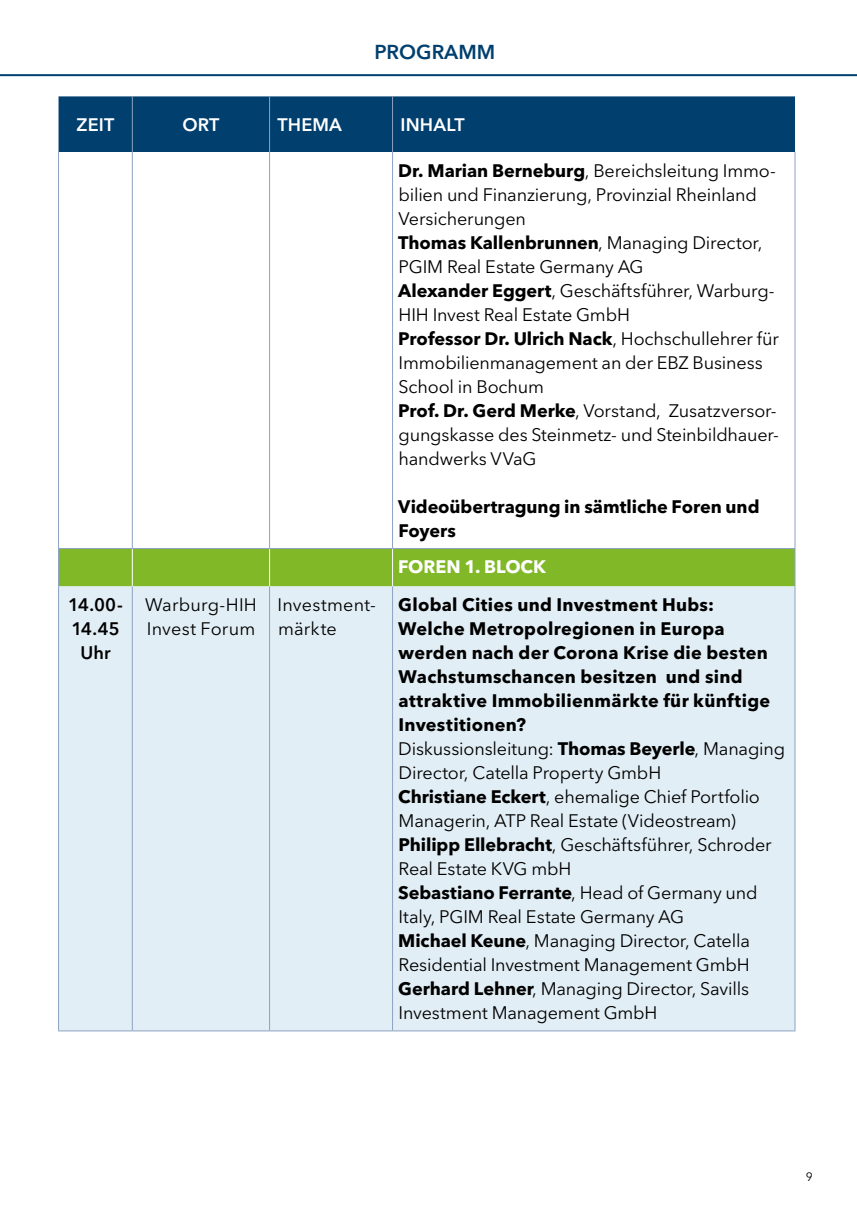
<style>
.page{position:relative;width:857px;height:1225px;background:#fff}
.page>*{position:absolute;margin:0;border:0;box-sizing:border-box;transform-origin:0 0}
.t1{font:600 20px "Avenir Next LT Pro";color:#003f6e}
.t2{font:18px/24px "Avenir Next LT Pro";letter-spacing:-.01em;color:#000}
.t3{font:700 18px/24px "Avenir Next LT Pro";letter-spacing:-.005em;color:#000}
.t4{font:18px/24px "Avenir Next LT Pro";letter-spacing:.01em;color:#000}
.t5{font:600 18px "Avenir Next LT Pro";letter-spacing:.005em;color:#fff}
.t6{font:600 18px/24px "Avenir Next LT Pro";letter-spacing:.015em;color:#000;text-align:center}
.t7{font:700 18px "Avenir Next LT Pro";letter-spacing:-.005em;color:#fff}
.t8{font:12px "Avenir Next LT Pro";color:#000}
.s1{font-weight:700}
</style>
<div class="page">
<hr style="left:0;top:74px;width:856px;height:2px;background:#003f6e">
<div style="left:58px;top:96px;width:736px;height:56px;background:#003f6e"></div>
<div style="left:59px;top:549px;width:735px;height:37px;background:#81b828"></div>
<div style="left:59px;top:586px;width:735px;height:444px;background:#e2eef5"></div>
<hr style="left:58px;top:549px;width:1px;height:37px;background:#8da2c2">
<hr style="left:58px;top:548px;width:74px;height:1px;background:#8da2c2">
<hr style="left:132px;top:548px;width:137px;height:1px;background:#8da2c2">
<hr style="left:269px;top:548px;width:123px;height:1px;background:#8da2c2">
<hr style="left:392px;top:548px;width:403px;height:1px;background:#8da2c2">
<hr style="left:794px;top:549px;width:1px;height:37px;background:#8da2c2">
<hr style="left:132px;top:549px;width:1px;height:37px;background:#fff">
<hr style="left:269px;top:549px;width:1px;height:37px;background:#fff">
<hr style="left:392px;top:549px;width:1px;height:37px;background:#fff">
<hr style="left:58px;top:586px;width:1px;height:444px;background:#8da2c2">
<hr style="left:132px;top:586px;width:1px;height:444px;background:#8da2c2">
<hr style="left:269px;top:586px;width:1px;height:444px;background:#8da2c2">
<hr style="left:392px;top:586px;width:1px;height:444px;background:#8da2c2">
<hr style="left:794px;top:586px;width:1px;height:444px;background:#8da2c2">
<hr style="left:58px;top:1030px;width:74px;height:1px;background:#8da2c2">
<hr style="left:132px;top:1030px;width:137px;height:1px;background:#8da2c2">
<hr style="left:269px;top:1030px;width:123px;height:1px;background:#8da2c2">
<hr style="left:392px;top:1030px;width:403px;height:1px;background:#8da2c2">
<hr style="left:132px;top:96px;width:1px;height:56px;background:#8da2c2">
<hr style="left:269px;top:96px;width:1px;height:56px;background:#8da2c2">
<hr style="left:392px;top:96px;width:1px;height:56px;background:#8da2c2">
<hr style="left:58px;top:152px;width:1px;height:396px;background:#8da2c2">
<hr style="left:132px;top:152px;width:1px;height:396px;background:#8da2c2">
<hr style="left:269px;top:152px;width:1px;height:396px;background:#8da2c2">
<hr style="left:392px;top:152px;width:1px;height:396px;background:#8da2c2">
<hr style="left:794px;top:152px;width:1px;height:396px;background:#8da2c2">
<p class="t1" style="left:374px;top:40px;width:122px">PROGRAMM</p>
<p class="t5" style="left:77px;top:114px;width:39px">ZEIT</p>
<p class="t5" style="left:182px;top:114px;width:39px">ORT</p>
<p class="t5" style="left:277px;top:114px;width:66px">THEMA</p>
<p class="t5" style="left:400px;top:114px;width:66px">INHALT</p>
<p class="t2" style="left:398px;top:159px;width:382px"><span class="s1">Dr. Marian Berneburg</span>, Bereichsleitung Immo&shy;bilien und Finanzierung, Provinzial Rheinland Versicherungen<br><span class="s1">Thomas Kallenbrunnen</span>, Managing Director, PGIM Real Estate Germany AG<br><span class="s1">Alexander Eggert</span>, Geschäftsführer, Warburg-HIH Invest Real Estate GmbH<br><span class="s1">Professor Dr. Ulrich Nack</span>, Hochschullehrer für Immobilienmanagement an der EBZ Business School in Bochum<br><span class="s1">Prof. Dr. Gerd Merke</span>, Vorstand, Zusatzversor&shy;gungskasse des Steinmetz- und Steinbildhauer&shy;handwerks VVaG</p>
<p class="t3" style="left:398px;top:495px;width:362px">Videoübertragung in sämtliche Foren und<br>Foyers</p>
<p class="t7" style="left:398px;top:556px;width:149px">FOREN 1. BLOCK</p>
<p class="t6" style="left:68px;top:593px;width:56px">14.00-<br>14.45<br>Uhr</p>
<p class="t4" style="left:145px;top:593px;width:113px">Warburg-HIH<br>Invest Forum</p>
<p class="t4" style="left:277px;top:593px;width:100px">Investment&shy;märkte</p>
<p class="t2" style="left:398px;top:593px;width:388px"><span class="s1">Global Cities und Investment Hubs:<br>Welche Metropolregionen in Europa werden nach der Corona Krise die besten Wachstumschancen besitzen und sind attraktive Immobilienmärkte für künftige Investitionen?<br></span>Diskussionsleitung: <span class="s1">Thomas Beyerle</span>, Managing Director, Catella Property GmbH<br><span class="s1">Christiane Eckert</span>, ehemalige Chief Portfolio Managerin, ATP Real Estate (Videostream)<br><span class="s1">Philipp Ellebracht</span>, Geschäftsführer, Schroder Real Estate KVG mbH<br><span class="s1">Sebastiano Ferrante</span>, Head of Germany und Italy, PGIM Real Estate Germany AG<br><span class="s1">Michael Keune</span>, Managing Director, Catella Residential Investment Management GmbH <span class="s1">Gerhard Lehner</span>, Managing Director, Savills Investment Management GmbH</p>
<p class="t8" style="left:805px;top:1169px;width:8px">9</p>
</div>
